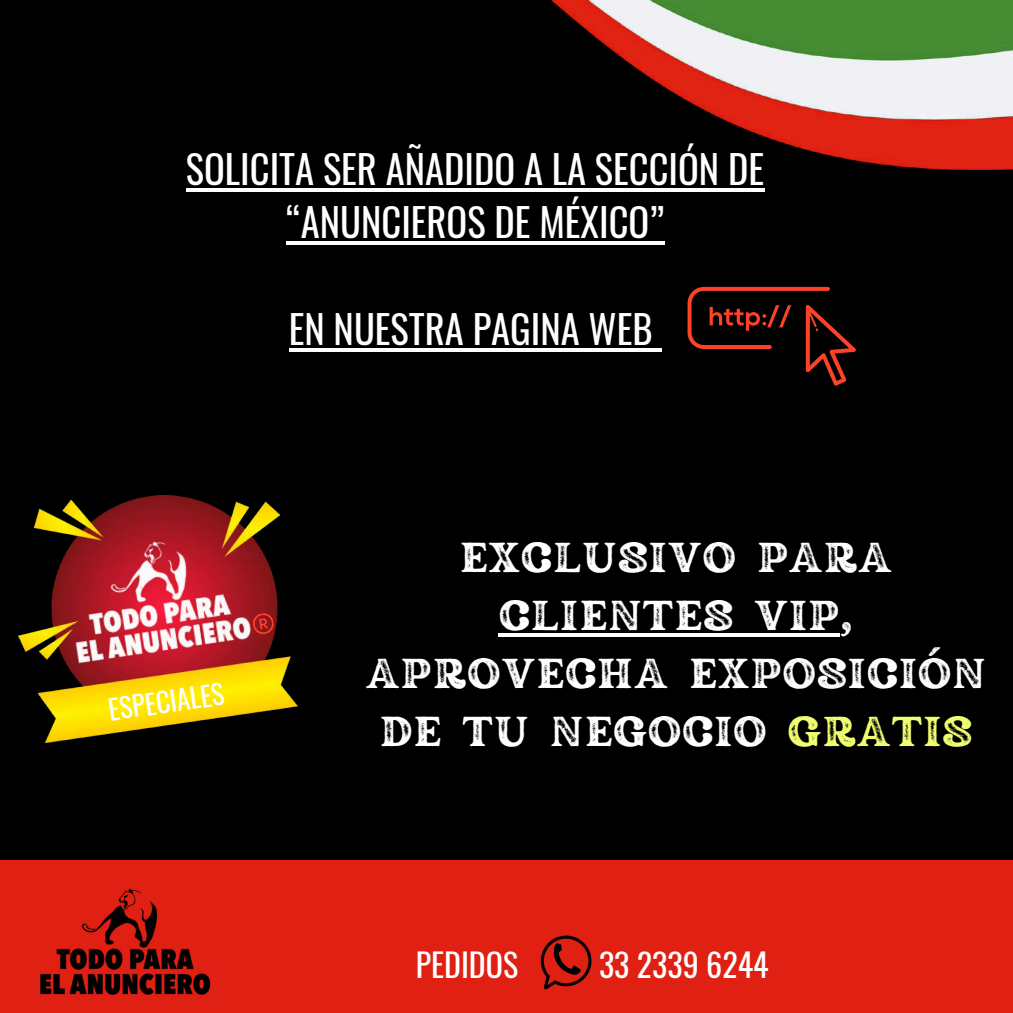
<style>
.page{position:relative;width:1013px;height:1013px;background:#fff}
.page>*{position:absolute;margin:0;border:0;box-sizing:border-box;transform-origin:0 0}
.t1{font:41.62px/58.1px "Rundeck Texture";color:#fff;text-align:center}
.t2{font:38.62px/53.5px "Oswald";color:#fff;text-align:center}
.t3{font:32px "Oswald";color:#fff}
.t4{font:27.12px "Oswald";color:#fff}
.s1{color:#f0fd71}
</style>
<div class="page">
<div style="left:0;top:0;width:1012px;height:1012px;background:#000"></div>
<img style="left:18px;top:495px;width:279px;height:247px">
<img style="left:52px;top:513px;width:211px;height:175px">
<svg style="left:251px;top:611px;width:24px;height:24px"></svg>
<div style="left:0;top:860px;width:1012px;height:152px;background:#e12014"></div>
<svg style="left:540px;top:935px;width:52px;height:54px"></svg>
<img style="left:40px;top:888px;width:171px;height:107px">
<svg style="left:687px;top:287px;width:169px;height:98px"></svg>
<img style="left:551px;top:0;width:461px;height:169px">
<hr style="left:186px;top:188px;width:578px;height:3px;background:#fff">
<hr style="left:286px;top:241px;width:378px;height:4px;background:#fff">
<hr style="left:289px;top:348px;width:363px;height:4px;background:#fff">
<svg style="left:652px;top:348px;width:9px;height:4px"></svg>
<svg style="left:498px;top:633px;width:341px;height:3px"></svg>
<p class="t2" style="left:186px;top:141px;width:579px">SOLICITA SER AÑADIDO A LA SECCIÓN DE “ANUNCIEROS DE MÉXICO”</p>
<p class="t2" style="left:289px;top:301px;width:365px">EN NUESTRA PAGINA WEB</p>
<p class="t4" style="left:106px;top:688px;width:118px;rotate:-8deg">ESPECIALES</p>
<p class="t1" style="left:365px;top:527px;width:622px">EXCLUSIVO PARA<br>CLIENTES VIP,<br>APROVECHA EXPOSICIÓN<br>DE TU NEGOCIO <span class="s1">GRATIS</span></p>
<p class="t3" style="left:415px;top:939px;width:104px">PEDIDOS</p>
<p class="t3" style="left:599px;top:939px;width:171px">33 2339 6244</p>
</div>
